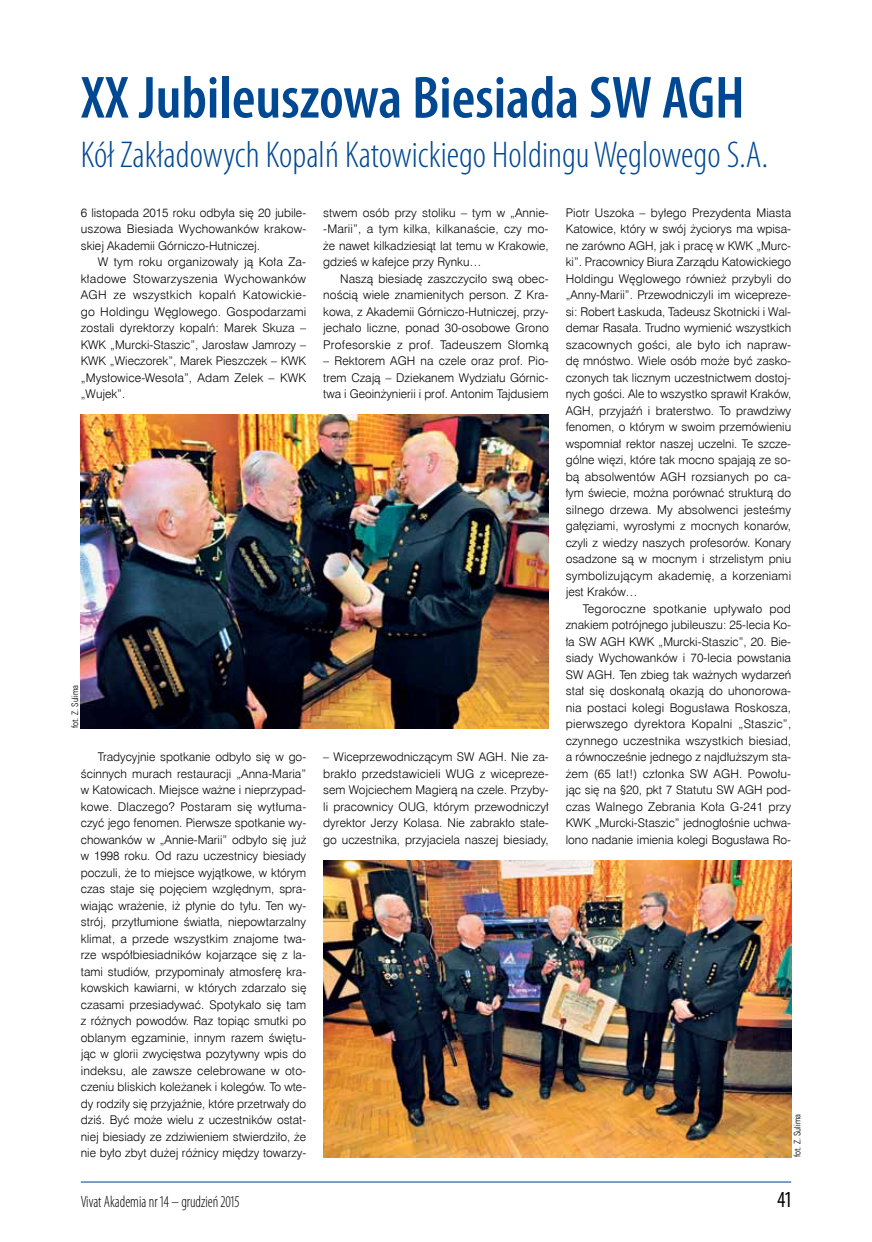
<style>
.page{position:relative;width:872px;height:1242px;background:#fff}
.page>*{position:absolute;margin:0;border:0;box-sizing:border-box;transform-origin:0 0}
.t1{font:600 condensed 60px "Myriad Pro";color:#004892}
.t2{font:300 condensed 37.5px "Myriad Pro";color:#004892}
.t3{font:condensed 23.1px "Myriad Pro";color:#000;scale:.91 1}
.t4{font:300 condensed 16.5px "Myriad Pro";color:#000;scale:.91 1}
.t5{font:12px/16.5px "Swis 721 Lt EU";color:#000;text-align:justify}
.t6{font:9px "Zurich Lt Cn EU";color:#000}
</style>
<div class="page">
<hr style="left:81px;top:1181px;width:710px;height:1px;background:#004892">
<img style="left:81px;top:415px;width:468px;height:313px">
<img style="left:323px;top:860px;width:468px;height:297px">
<h1 class="t1" style="left:81px;top:65px;width:665px">XX Jubileuszowa Biesiada SW AGH</h1>
<h2 class="t2" style="left:81px;top:135px;width:689px">Kół Zakładowych Kopalń Katowickiego Holdingu Węglowego S.A.</h2>
<p class="t5" style="left:81px;top:204px;width:227px">6 listopada 2015 roku odbyła się 20 jubile&shy;uszowa Biesiada Wychowanków krakow&shy;skiej Akademii Górniczo-Hutniczej.</p>
<p class="t5" style="left:81px;top:254px;width:227px;text-indent:17px">W tym roku organizowały ją Koła Za&shy;kładowe Stowarzyszenia Wychowanków AGH ze wszystkich kopalń Katowickie&shy;go Holdingu Węglowego. Gospodarzami zostali dyrektorzy kopalń: Marek Skuza – KWK „Murcki-Staszic”, Jarosław Jamrozy – KWK „Wieczorek”, Marek Pieszczek – KWK „Mysłowice-Wesoła”, Adam Zelek – KWK „Wujek”.</p>
<p class="t5" style="left:323px;top:204px;width:227px">stwem osób przy stoliku – tym w „Annie--Marii”, a tym kilka, kilkanaście, czy mo&shy;że nawet kilkadziesiąt lat temu w Krakowie, gdzieś w kafejce przy Rynku…</p>
<p class="t5" style="left:323px;top:270px;width:227px;text-indent:17px">Naszą biesiadę zaszczyciło swą obec&shy;nością wiele znamienitych person. Z Kra&shy;kowa, z Akademii Górniczo-Hutniczej, przy&shy;jechało liczne, ponad 30-osobowe Grono Profesorskie z prof. Tadeuszem Słomką</p>
<p class="t5" style="left:323px;top:353px;width:227px">– Rektorem AGH na czele oraz prof. Pio&shy;trem Czają – Dziekanem Wydziału Górnic&shy;twa i Geoinżynierii i prof. Antonim Tajdusiem</p>
<p class="t6" style="left:69px;top:728px;width:45px;rotate:-90deg">fot. Z. Sulima</p>
<p class="t5" style="left:81px;top:749px;width:227px;text-indent:17px">Tradycyjnie spotkanie odbyło się w go&shy;ścinnych murach restauracji „Anna-Maria” w Katowicach. Miejsce ważne i nieprzypad&shy;kowe. Dlaczego? Postaram się wytłuma&shy;czyć jego fenomen. Pierwsze spotkanie wy&shy;chowanków w „Annie-Marii” odbyło się już w 1998 roku. Od razu uczestnicy biesiady poczuli, że to miejsce wyjątkowe, w którym czas staje się pojęciem względnym, spra&shy;wiając wrażenie, iż płynie do tyłu. Ten wy&shy;strój, przytłumione światła, niepowtarzalny klimat, a przede wszystkim znajome twa&shy;rze współbiesiadników kojarzące się z la&shy;tami studiów, przypominały atmosferę kra&shy;kowskich kawiarni, w których zdarzało się czasami przesiadywać. Spotykało się tam z różnych powodów. Raz topiąc smutki po oblanym egzaminie, innym razem świętu&shy;jąc w glorii zwycięstwa pozytywny wpis do indeksu, ale zawsze celebrowane w oto&shy;czeniu bliskich koleżanek i kolegów. To wte&shy;dy rodziły się przyjaźnie, które przetrwały do dziś. Być może wielu z uczestników ostat&shy;niej biesiady ze zdziwieniem stwierdziło, że nie było zbyt dużej różnicy między towarzy-</p>
<p class="t5" style="left:323px;top:749px;width:227px">– Wiceprzewodniczącym SW AGH. Nie za&shy;brakło przedstawicieli WUG z wicepreze&shy;sem Wojciechem Magierą na czele. Przyby&shy;li pracownicy OUG, którym przewodniczył dyrektor Jerzy Kolasa. Nie zabrakło stałe&shy;go uczestnika, przyjaciela naszej biesiady,</p>
<p class="t5" style="left:566px;top:204px;width:227px">Piotr Uszoka – byłego Prezydenta Miasta Katowice, który w swój życiorys ma wpisa&shy;ne zarówno AGH, jak i pracę w KWK „Murc&shy;ki”. Pracownicy Biura Zarządu Katowickiego Holdingu Węglowego również przybyli do „Anny-Marii”. Przewodniczyli im wicepreze&shy;si: Robert Łaskuda, Tadeusz Skotnicki i Wal&shy;demar Rasała. Trudno wymienić wszystkich szacownych gości, ale było ich napraw&shy;dę mnóstwo. Wiele osób może być zasko&shy;czonych tak licznym uczestnictwem dostoj&shy;nych gości. Ale to wszystko sprawił Kraków, AGH, przyjaźń i braterstwo. To prawdziwy fenomen, o którym w swoim przemówieniu wspomniał rektor naszej uczelni. Te szcze&shy;gólne więzi, które tak mocno spajają ze so&shy;bą absolwentów AGH rozsianych po ca&shy;łym świecie, można porównać strukturą do silnego drzewa. My absolwenci jesteśmy gałęziami, wyrosłymi z mocnych konarów, czyli z wiedzy naszych profesorów. Konary osadzone są w mocnym i strzelistym pniu symbolizującym akademię, a korzeniami jest Kraków…</p>
<p class="t5" style="left:566px;top:600px;width:227px;text-indent:17px">Tegoroczne spotkanie upływało pod znakiem potrójnego jubileuszu: 25-lecia Ko&shy;ła SW AGH KWK „Murcki-Staszic”, 20. Bie&shy;siady Wychowanków i 70-lecia powstania SW AGH. Ten zbieg tak ważnych wydarzeń stał się doskonałą okazją do uhonorowa&shy;nia postaci kolegi Bogusława Roskosza, pierwszego dyrektora Kopalni „Staszic”, czynnego uczestnika wszystkich biesiad, a równocześnie jednego z najdłuższym sta&shy;żem (65 lat!) członka SW AGH. Powołu&shy;jąc się na §20, pkt 7 Statutu SW AGH pod&shy;czas Walnego Zebrania Koła G-241 przy KWK „Murcki-‑Staszic” jednogłośnie uchwa&shy;lono nadanie imienia kolegi Bogusława Ro-</p>
<p class="t6" style="left:791px;top:1157px;width:45px;rotate:-90deg">fot. Z. Sulima</p>
<h3 class="t4" style="left:81px;top:1192px;width:176px">Vivat Akademia nr 14 – grudzień 2015</h3>
<h3 class="t3" style="left:777px;top:1186px;width:16px">41</h3>
</div>
